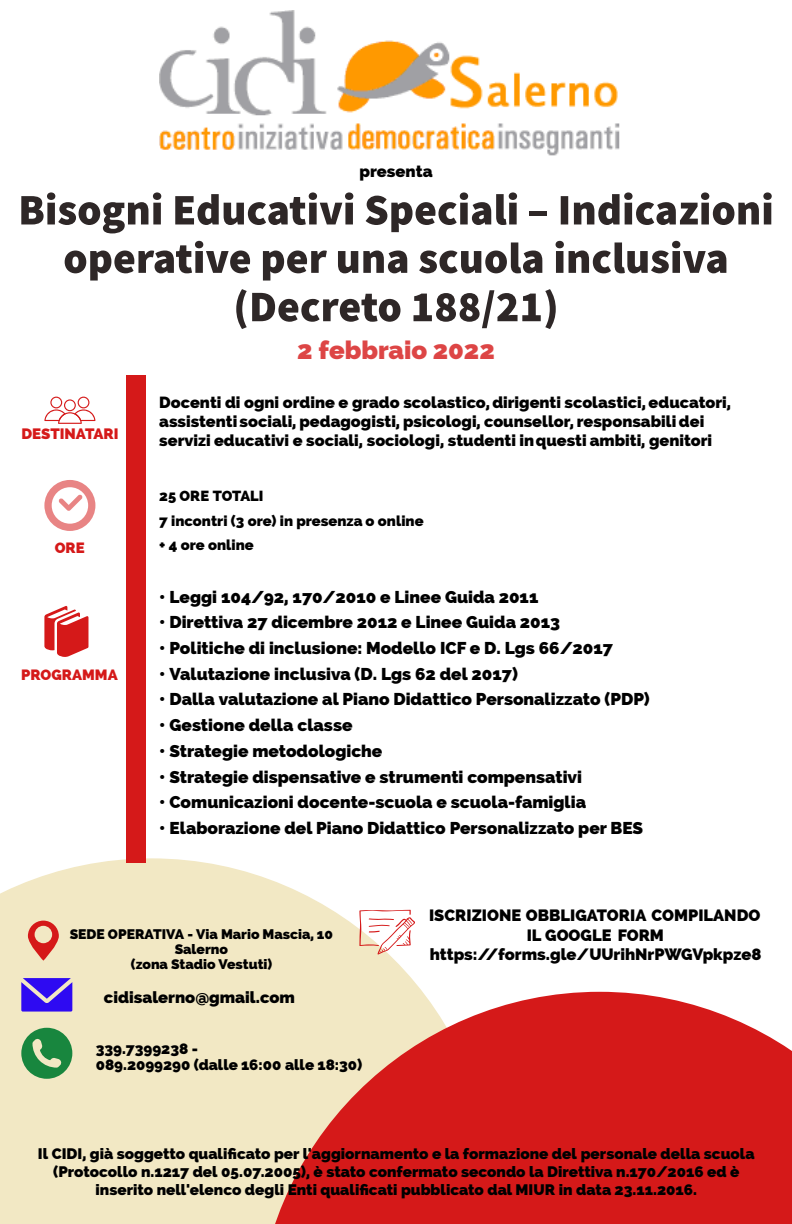
<style>
.page{position:relative;width:792px;height:1224px;background:#fff}
.page>*{position:absolute;margin:0;border:0;box-sizing:border-box;transform-origin:0 0}
.t1{font:800 25.7px "Raleway";color:rgb(213 25 25/.81)}
.t2{font:800 17.2px "Raleway";color:#000}
.t3{font:800 16.4px/19.2px "Raleway";color:#000;text-align:center}
.t4{font:800 16.2px/18.9px "Raleway";color:#000}
.t5{font:800 15.3px/17.8px "Raleway";color:#000;text-align:center}
.t6{font:800 15.1px/16.3px "Raleway";color:#000}
.t7{font:800 15.1px "Raleway";color:#d51919}
.t8{font:800 14.9px "Raleway";color:#d51919}
.t9{font:800 14.7px/24.5px "Raleway";color:#000}
.t10{font:800 13.9px/30px "Raleway";color:#000;text-align:center}
</style>
<div class="page">
<svg style="left:0;top:858px;width:423px;height:366px;fill:#f2e8c4"></svg>
<svg style="left:257px;top:992px;width:535px;height:232px;fill:#d51919"></svg>
<svg style="left:21px;top:192px;width:140px;height:41px"></svg>
<svg style="left:175px;top:192px;width:178px;height:33px"></svg>
<svg style="left:366px;top:192px;width:151px;height:40px"></svg>
<div style="left:530px;top:211px;width:17px;height:5px;background:#2e2727"></div>
<svg style="left:561px;top:192px;width:211px;height:33px"></svg>
<svg style="left:65px;top:241px;width:185px;height:40px"></svg>
<svg style="left:263px;top:251px;width:64px;height:30px"></svg>
<svg style="left:338px;top:251px;width:69px;height:22px"></svg>
<svg style="left:419px;top:242px;width:123px;height:31px"></svg>
<svg style="left:556px;top:241px;width:170px;height:32px"></svg>
<svg style="left:236px;top:289px;width:165px;height:40px"></svg>
<svg style="left:414px;top:289px;width:142px;height:40px"></svg>
<svg style="left:44px;top:606px;width:44px;height:51px"></svg>
<svg style="left:21px;top:978px;width:51px;height:34px"></svg>
<img style="left:159px;top:10px;width:461px;height:146px">
<svg style="left:21px;top:1028px;width:51px;height:51px"></svg>
<svg style="left:28px;top:921px;width:31px;height:40px"></svg>
<svg style="left:44px;top:397px;width:51px;height:27px"></svg>
<div style="left:126px;top:375px;width:20px;height:488px;background:#d51919"></div>
<svg style="left:359px;top:910px;width:56px;height:45px"></svg>
<svg style="left:44px;top:480px;width:51px;height:51px"></svg>
<p class="t3" style="left:359px;top:161px;width:75px">presenta</p>
<p class="t7" style="left:21px;top:425px;width:99px">DESTINATARI</p>
<p class="t8" style="left:55px;top:539px;width:32px">ORE</p>
<p class="t8" style="left:21px;top:666px;width:98px">PROGRAMMA</p>
<h1 class="t1" style="left:297px;top:335px;width:199px">2 febbraio 2022</h1>
<p class="t4" style="left:159px;top:393px;width:573px">Docenti di ogni ordine e grado scolastico,dirigenti scolastici,educatori, assistenti sociali, pedagogisti, psicologi, counsellor, responsabili dei</p>
<p class="t4" style="left:159px;top:431px;width:554px">servizi educativi sociali, sociologi, studenti inquesti ambiti, genitori</p>
<p class="t4" style="left:293px;top:431px;width:11px">e</p>
<p class="t9" style="left:159px;top:484px;width:266px">25 ORE TOTALI<br>7 incontri (3 ore) in presenza o online + 4 ore online</p>
<p class="t2" style="left:159px;top:586px;width:381px">• Leggi 104/92, 170/2010 e Linee Guida 2011</p>
<p class="t2" style="left:159px;top:612px;width:402px">• Direttiva 27 dicembre 2012 e Linee Guida 2013</p>
<p class="t2" style="left:159px;top:638px;width:455px">• Politiche di inclusione: Modello ICF e D. Lgs 66/2017</p>
<p class="t2" style="left:159px;top:664px;width:360px">• Valutazione inclusiva (D. Lgs 62 del 2017)</p>
<p class="t2" style="left:159px;top:689px;width:492px">• Dalla valutazione al Piano Didattico Personalizzato (PDP)</p>
<p class="t2" style="left:159px;top:715px;width:195px">• Gestione della classe</p>
<p class="t2" style="left:159px;top:767px;width:424px">• Strategie dispensative e strumenti compensativi</p>
<p class="t2" style="left:159px;top:741px;width:225px">• Strategie metodologiche</p>
<p class="t2" style="left:159px;top:792px;width:428px">• Comunicazioni docente-scuola e scuola-famiglia</p>
<p class="t2" style="left:159px;top:818px;width:485px">• Elaborazione del Piano Didattico Personalizzato per BES</p>
<p class="t10" style="left:70px;top:919px;width:265px">SEDE OPERATIVA - Via Mario Mascia, 10 (zona Stadio Vestuti)</p>
<p class="t10" style="left:175px;top:934px;width:55px">Salerno</p>
<p class="t3" style="left:104px;top:988px;width:193px">cidisalerno@gmail.com</p>
<p class="t6" style="left:96px;top:1040px;width:268px">339.7399238 -<br>089.2099290 (dalle 16:00 alle 18:30)</p>
<p class="t3" style="left:429px;top:906px;width:334px">ISCRIZIONE OBBLIGATORIA COMPILANDO<br>IL GOOGLE FORM https://forms.gle/UUrihNrPWGVpkpze8</p>
<p class="t5" style="left:38px;top:1145px;width:718px">Il CIDI, già soggetto qualificato per l'aggiornamento e la formazione del personale della scuola (Protocollo n.1217 del 05.07.2005), è stato confermato secondo la Direttiva n.170/2016 ed è inserito nell'elenco degli Enti qualificati pubblicato dal MIUR in data 23.11.2016.</p>
</div>
